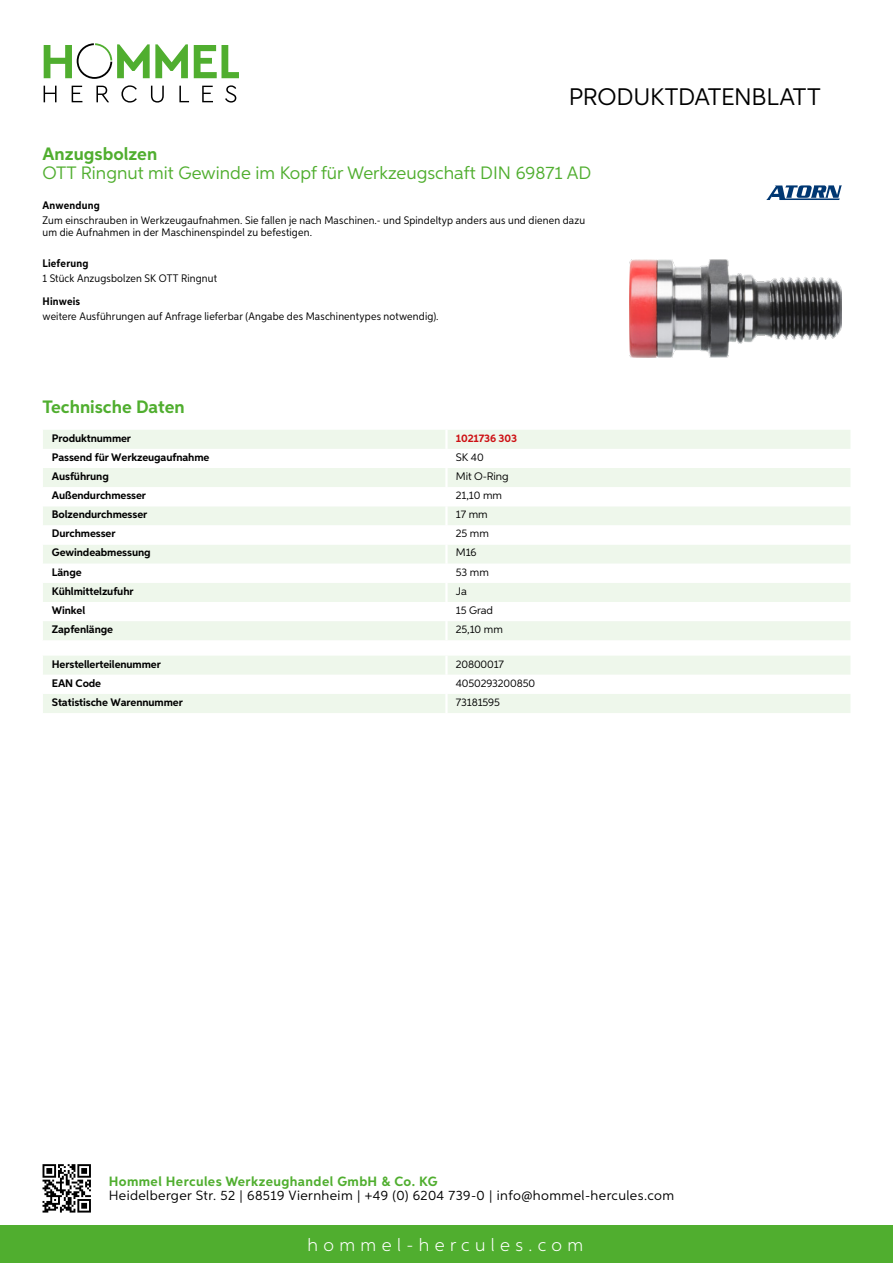
<style>
.page{position:relative;width:893px;height:1263px;background:#fff}
.page>*{position:absolute;margin:0;border:0;box-sizing:border-box;transform-origin:0 0}
.t1{font:24px "Aspira";letter-spacing:-.01em;color:#000}
.t2{font:18px "Aspira";color:#50ae2f}
.t3{font:700 18px "Aspira";color:#50ae2f}
.t4{font:300 18px "Aspira";letter-spacing:.3em;color:#fff}
.t5{font:13.5px "Aspira";letter-spacing:.03em;color:#000}
.t6{font:700 13.5px "Aspira";letter-spacing:.03em;color:#50ae2f}
.t7{font:10.95px/12px "Aspira Nar";letter-spacing:.015em;color:#000}
.t8{font:700 10.95px "Aspira";letter-spacing:-.01em;color:#000}
.t9{font:10.95px "Aspira";letter-spacing:-.01em;color:#000}
.t10{font:700 10.95px "Aspira Nar";letter-spacing:.02em;color:#000}
.t11{font:700 10.95px "Aspira";letter-spacing:-.01em;color:#cd1013}
</style>
<div class="page">
<div style="left:0;top:1226px;width:893px;height:37px;background:#50ae2f"></div>
<svg style="left:43px;top:1164px;width:48px;height:48px"></svg>
<svg style="left:194px;top:45px;width:45px;height:33px"></svg>
<svg style="left:44px;top:43px;width:144px;height:36px"></svg>
<svg style="left:44px;top:86px;width:13px;height:16px"></svg>
<svg style="left:72px;top:86px;width:10px;height:16px"></svg>
<svg style="left:96px;top:86px;width:13px;height:16px"></svg>
<svg style="left:121px;top:85px;width:16px;height:18px"></svg>
<svg style="left:151px;top:86px;width:13px;height:17px"></svg>
<svg style="left:179px;top:86px;width:10px;height:16px"></svg>
<svg style="left:202px;top:86px;width:11px;height:16px"></svg>
<svg style="left:225px;top:85px;width:11px;height:18px"></svg>
<div style="left:43px;top:430px;width:807px;height:210px;background:#eef7eb"></div>
<svg style="left:43px;top:449px;width:807px;height:172px"></svg>
<hr style="left:445px;top:430px;width:3px;height:19px;background:#fff">
<hr style="left:445px;top:449px;width:3px;height:19px;background:#fff">
<hr style="left:445px;top:468px;width:3px;height:19px;background:#fff">
<hr style="left:445px;top:487px;width:3px;height:19px;background:#fff">
<hr style="left:445px;top:506px;width:3px;height:19px;background:#fff">
<hr style="left:445px;top:525px;width:3px;height:20px;background:#fff">
<hr style="left:445px;top:545px;width:3px;height:19px;background:#fff">
<hr style="left:445px;top:564px;width:3px;height:19px;background:#fff">
<hr style="left:445px;top:583px;width:3px;height:19px;background:#fff">
<hr style="left:445px;top:602px;width:3px;height:19px;background:#fff">
<hr style="left:445px;top:621px;width:3px;height:19px;background:#fff">
<svg style="left:43px;top:656px;width:807px;height:57px"></svg>
<hr style="left:445px;top:694px;width:3px;height:19px;background:#fff">
<img style="left:629px;top:259px;width:213px;height:98px">
<svg style="left:766px;top:185px;width:76px;height:15px"></svg>
<h1 class="t1" style="left:569px;top:82px;width:253px">Produktdatenblatt</h1>
<h2 class="t3" style="left:43px;top:142px;width:116px">Anzugsbolzen</h2>
<h2 class="t2" style="left:43px;top:162px;width:13px">OTT</h2>
<h2 class="t2" style="left:81px;top:162px;width:499px">Ringnut mit Gewinde im Kopf für Werkzeugschaft DIN 69871 AD</h2>
<p class="t10" style="left:43px;top:199px;width:59px">Anwendung</p>
<p class="t7" style="left:43px;top:214px;width:544px">Zum einschrauben in Werkzeugaufnahmen. Sie fallen je nach Maschinen.- und Spindeltyp anders aus und dienen dazu um die Aufnahmen in der Maschinenspindel zu befestigen.</p>
<p class="t10" style="left:43px;top:256px;width:47px">Lieferung</p>
<p class="t7" style="left:43px;top:272px;width:176px">1 Stück Anzugsbolzen SK OTT Ringnut</p>
<p class="t10" style="left:43px;top:295px;width:39px">Hinweis</p>
<p class="t7" style="left:43px;top:310px;width:397px">weitere Ausführungen auf Anfrage lieferbar (Angabe des Maschinentypes notwendig).</p>
<h2 class="t3" style="left:43px;top:396px;width:144px">Technische Daten</h2>
<p class="t8" style="left:52px;top:431px;width:81px">Produktnummer</p>
<p class="t11" style="left:456px;top:431px;width:63px">1021736 303</p>
<p class="t8" style="left:52px;top:450px;width:159px">Passend für Werkzeugaufnahme</p>
<p class="t9" style="left:456px;top:450px;width:29px">SK 40</p>
<p class="t8" style="left:52px;top:469px;width:58px">Ausführung</p>
<p class="t9" style="left:456px;top:469px;width:54px">Mit O-Ring</p>
<p class="t8" style="left:52px;top:489px;width:96px">Außendurchmesser</p>
<p class="t9" style="left:456px;top:489px;width:48px">21,10 mm</p>
<p class="t8" style="left:52px;top:508px;width:97px">Bolzendurchmesser</p>
<p class="t9" style="left:456px;top:508px;width:33px">17 mm</p>
<p class="t8" style="left:52px;top:527px;width:65px">Durchmesser</p>
<p class="t9" style="left:456px;top:527px;width:35px">25 mm</p>
<p class="t8" style="left:52px;top:546px;width:100px">Gewindeabmessung</p>
<p class="t9" style="left:456px;top:546px;width:22px">M16</p>
<p class="t8" style="left:52px;top:565px;width:31px">Länge</p>
<p class="t9" style="left:456px;top:565px;width:35px">53 mm</p>
<p class="t8" style="left:52px;top:584px;width:83px">Kühlmittelzufuhr</p>
<p class="t9" style="left:456px;top:584px;width:13px">Ja</p>
<p class="t8" style="left:52px;top:603px;width:35px">Winkel</p>
<p class="t9" style="left:456px;top:603px;width:39px">15 Grad</p>
<p class="t8" style="left:52px;top:622px;width:63px">Zapfenlänge</p>
<p class="t9" style="left:456px;top:623px;width:49px">25,10 mm</p>
<p class="t8" style="left:52px;top:657px;width:111px">Herstellerteilenummer</p>
<p class="t9" style="left:456px;top:657px;width:50px">20800017</p>
<p class="t8" style="left:52px;top:676px;width:51px">EAN Code</p>
<p class="t9" style="left:456px;top:676px;width:81px">4050293200850</p>
<p class="t8" style="left:52px;top:695px;width:132px">Statistische Warennummer</p>
<p class="t9" style="left:456px;top:695px;width:46px">73181595</p>
<p class="t6" style="left:109px;top:1172px;width:330px">Hommel Hercules Werkzeughandel GmbH &amp; Co. KG</p>
<p class="t5" style="left:109px;top:1187px;width:567px">Heidelberger Str. 52 | 68519 Viernheim | +49 (0) 6204 739-0 | info@hommel-hercules.com</p>
<h2 class="t4" style="left:307px;top:1234px;width:277px">hommel-hercules.com</h2>
</div>
